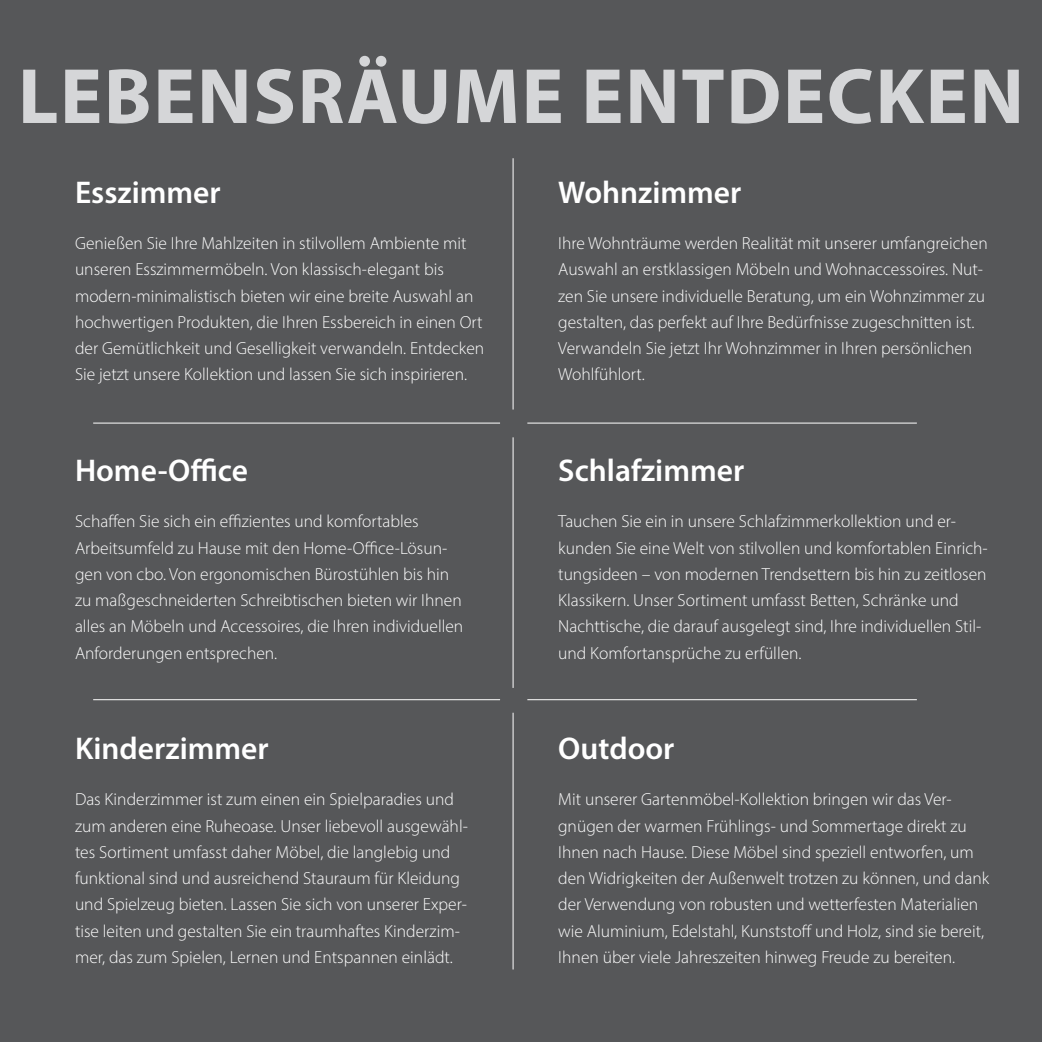
<style>
.page{position:relative;width:1042px;height:1042px;background:#565759}
.page>*{position:absolute;margin:0;border:0;box-sizing:border-box;transform-origin:0 0}
.t1{font:700 79.1px "Myriad Pro";letter-spacing:.02em;color:#d5d6d8}
.t2{font:600 31.5px "Myriad Pro";color:#fff}
.t3{font:300 17.5px/26.2px "Myriad Pro";color:#fff}
</style>
<div class="page">
<div style="left:75px;top:236px;width:409px;height:162px;background:#565759"></div>
<hr style="left:513px;top:158px;width:1px;height:251px;background:#fff">
<hr style="left:513px;top:437px;width:1px;height:251px;background:#fff">
<hr style="left:513px;top:713px;width:1px;height:256px;background:#fff">
<hr style="left:93px;top:423px;width:407px;height:1px;background:#fff">
<hr style="left:93px;top:699px;width:407px;height:1px;background:#fff">
<hr style="left:527px;top:423px;width:390px;height:1px;background:#fff">
<hr style="left:527px;top:699px;width:390px;height:1px;background:#fff">
<p class="t1" style="left:18px;top:45px;width:1007px">LEBENSRÄUME ENTDECKEN</p>
<p class="t2" style="left:75px;top:172px;width:147px">Esszimmer</p>
<p class="t3" style="left:75px;top:230px;width:411px">Genießen Sie Ihre Mahlzeiten in stilvollem Ambiente mit unseren Esszimmermöbeln. Von klassisch-elegant bis modern-minimalistisch bieten wir eine breite Auswahl an hochwertigen Produkten, die Ihren Essbereich in einen Ort der Gemütlichkeit und Geselligkeit verwandeln. Entdecken Sie jetzt unsere Kollektion und lassen Sie sich inspirieren.</p>
<p class="t2" style="left:75px;top:450px;width:174px">Home-Office</p>
<p class="t3" style="left:75px;top:508px;width:390px">Schaffen Sie sich ein effizientes und komfortables Arbeitsumfeld zu Hause mit den Home-Office-Lösun&shy;gen von cbo. Von ergonomischen Bürostühlen bis hin zu maßgeschneiderten Schreibtischen bieten wir Ihnen alles an Möbeln und Accessoires, die Ihren individuellen Anforderungen entsprechen.</p>
<p class="t2" style="left:75px;top:728px;width:195px">Kinderzimmer</p>
<p class="t3" style="left:75px;top:786px;width:394px">Das Kinderzimmer ist zum einen ein Spielparadies und zum anderen eine Ruheoase. Unser liebevoll ausgewähl&shy;tes Sortiment umfasst daher Möbel, die langlebig und funktional sind und ausreichend Stauraum für Kleidung und Spielzeug bieten. Lassen Sie sich von unserer Exper&shy;tise leiten und gestalten Sie ein traumhaftes Kinderzim&shy;mer, das zum Spielen, Lernen und Entspannen einlädt.</p>
<p class="t2" style="left:558px;top:172px;width:185px">Wohnzimmer</p>
<p class="t3" style="left:558px;top:230px;width:431px">Ihre Wohnträume werden Realität mit unserer umfangreichen Auswahl an erstklassigen Möbeln und Wohnaccessoires. Nut&shy;zen Sie unsere individuelle Beratung, um ein Wohnzimmer zu gestalten, das perfekt auf Ihre Bedürfnisse zugeschnitten ist.<br>Verwandeln Sie jetzt Ihr Wohnzimmer in Ihren persönlichen Wohlfühlort.</p>
<p class="t2" style="left:558px;top:450px;width:187px">Schlafzimmer</p>
<p class="t3" style="left:558px;top:508px;width:431px">Tauchen Sie ein in unsere Schlafzimmerkollektion und er&shy;kunden Sie eine Welt von stilvollen und komfortablen Einrich&shy;tungsideen – von modernen Trendsettern bis hin zu zeitlosen Klassikern. Unser Sortiment umfasst Betten, Schränke und Nachttische, die darauf ausgelegt sind, Ihre individuellen Stil&shy;und Komfortansprüche zu erfüllen.</p>
<p class="t2" style="left:558px;top:728px;width:118px">Outdoor</p>
<p class="t3" style="left:558px;top:786px;width:432px">Mit unserer Gartenmöbel-Kollektion bringen wir das Ver&shy;gnügen der warmen Frühlings- und Sommertage direkt zu Ihnen nach Hause. Diese Möbel sind speziell entworfen, um den Widrigkeiten der Außenwelt trotzen zu können, und dank der Verwendung von robusten und wetterfesten Materialien wie Aluminium, Edelstahl, Kunststoff und Holz, sind sie bereit, Ihnen über viele Jahreszeiten hinweg Freude zu bereiten.</p>
</div>
